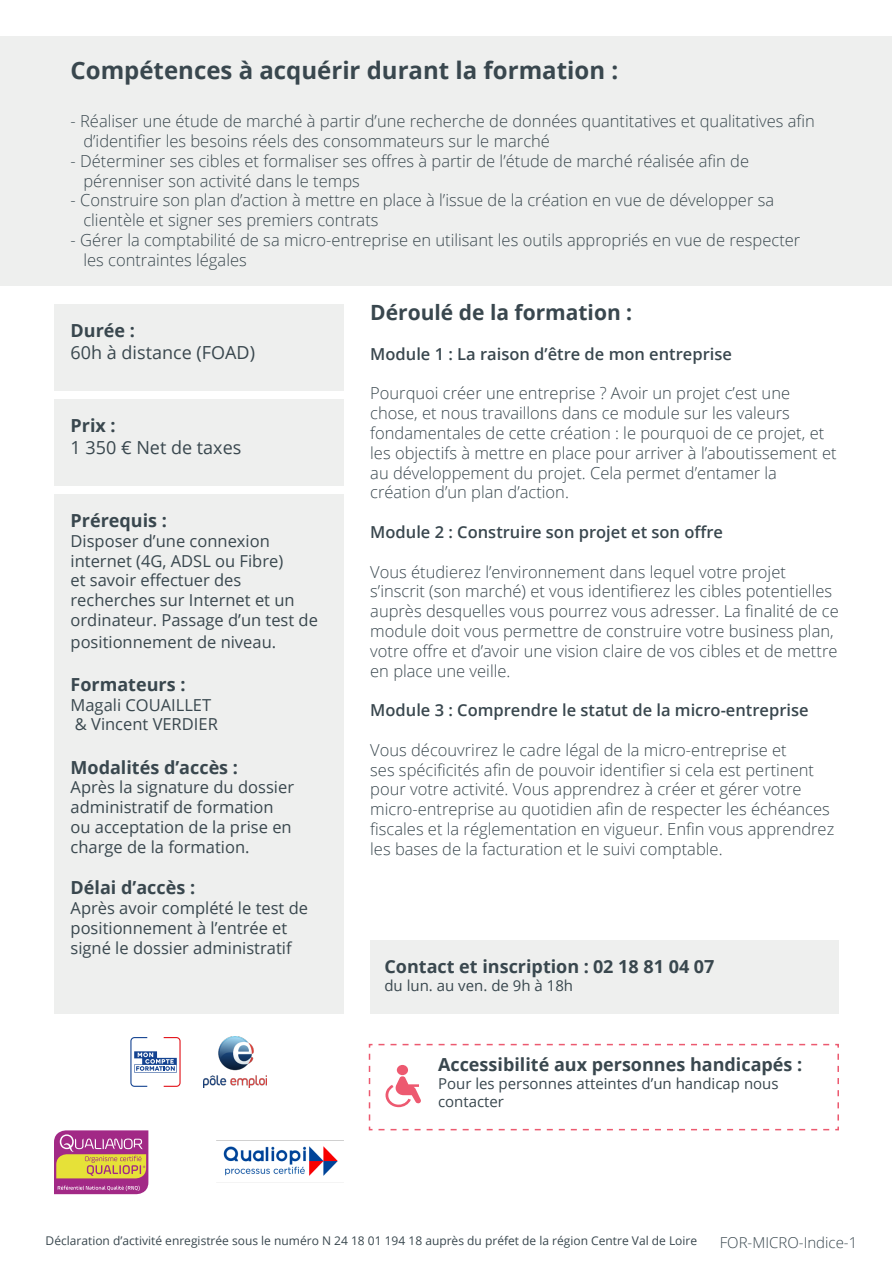
<style>
.page{position:relative;width:893px;height:1263px;background:#fff}
.page>*{position:absolute;margin:0;border:0;box-sizing:border-box;transform-origin:0 0}
.t1{font:700 24px "Open Sans";color:#39474e}
.t2{font:700 21px "Open Sans";color:#39474e}
.t3{font:700 18px "Open Sans";color:#39474e}
.t4{font:18px "Open Sans";color:#39474e}
.t5{font:300 16.5px/19.8px "Open Sans";color:#39474e}
.t6{font:16.5px/19.8px "Open Sans";color:#39474e}
.t7{font:600 16.5px "Open Sans";color:#39474e}
.t8{font:15px/18px "Open Sans";color:#39474e}
.t9{font:300 15px "Open Sans";color:#39474e}
.t10{font:12px "Open Sans";color:#39474e}
.t11{font:3.6px "Courier";color:#a22986}
</style>
<div class="page">
<div style="left:1px;top:37px;width:891px;height:249px;background:#eeefee"></div>
<div style="left:54px;top:304px;width:289px;height:86px;background:#eeefee"></div>
<div style="left:54px;top:399px;width:289px;height:86px;background:#eeefee"></div>
<div style="left:54px;top:494px;width:289px;height:519px;background:#eeefee"></div>
<svg style="left:130px;top:1037px;width:51px;height:50px"></svg>
<img style="left:203px;top:1037px;width:64px;height:50px">
<img style="left:217px;top:1140px;width:126px;height:43px">
<svg style="left:54px;top:1130px;width:94px;height:64px;background:#be7377"></svg>
<svg style="left:368px;top:1043px;width:471px;height:88px"></svg>
<div style="left:397px;top:1065px;width:11px;height:10px;background:#ed5970;border-radius:50%"></div>
<div style="left:370px;top:940px;width:469px;height:73px;background:#eeefee"></div>
<h1 class="t1" style="left:71px;top:53px;width:549px">Compétences à acquérir durant la formation :</h1>
<p class="t5" style="left:83px;top:111px;width:733px;text-indent:-13px">- Réaliser une étude de marché à partir d’une recherche de données quantitatives et qualitatives afin d’identifier les besoins réels des consommateurs sur le marché</p>
<p class="t5" style="left:83px;top:151px;width:667px;text-indent:-13px">- Déterminer ses cibles et formaliser ses offres à partir de l’étude de marché réalisée afin de pérenniser son activité dans le temps</p>
<p class="t5" style="left:83px;top:190px;width:692px;text-indent:-13px">- Construire son plan d’action à mettre en place à l’issue de la création en vue de développer sa clientèle et signer ses premiers contrats</p>
<p class="t5" style="left:83px;top:230px;width:718px;text-indent:-13px">- Gérer la comptabilité de sa micro-entreprise en utilisant les outils appropriés en vue de respecter les contraintes légales</p>
<p class="t3" style="left:71px;top:318px;width:66px">Durée :</p>
<p class="t4" style="left:71px;top:340px;width:186px">60h à distance (FOAD)</p>
<p class="t3" style="left:71px;top:413px;width:47px">Prix :</p>
<p class="t4" style="left:71px;top:435px;width:172px">1 350 € Net de taxes</p>
<p class="t3" style="left:71px;top:508px;width:98px">Prérequis :</p>
<p class="t6" style="left:71px;top:530px;width:249px">Disposer d’une connexion internet (4G, ADSL ou Fibre)<br>et savoir effectuer des recherches sur Internet et un ordinateur. Passage d’un test de</p>
<p class="t6" style="left:71px;top:631px;width:207px">positionnement de niveau.</p>
<p class="t3" style="left:71px;top:671px;width:116px">Formateurs :</p>
<p class="t6" style="left:71px;top:694px;width:149px">Magali COUAILLET &amp; Vincent VERDIER</p>
<p class="t3" style="left:71px;top:754px;width:169px">Modalités d’accès :</p>
<p class="t6" style="left:71px;top:777px;width:225px">Après la signature du dossier administratif de formation ou acceptation de la prise en charge de la formation.</p>
<p class="t3" style="left:71px;top:875px;width:126px">Délai d’accès :</p>
<p class="t6" style="left:71px;top:898px;width:239px">Après avoir complété le test de positionnement à l’entrée et signé le dossier administratif</p>
<p class="t11" style="left:143px;top:1164px;width:4px">®</p>
<p class="t2" style="left:370px;top:298px;width:263px">Déroulé de la formation :</p>
<p class="t7" style="left:370px;top:342px;width:363px">Module 1 : La raison d’être de mon entreprise</p>
<p class="t5" style="left:370px;top:383px;width:468px">Pourquoi créer une entreprise ? Avoir un projet c’est une chose, et nous travaillons dans ce module sur les valeurs fondamentales de cette création : le pourquoi de ce projet, et les objectifs à mettre en place pour arriver à l’aboutissement et au développement du projet. Cela permet d’entamer la création d’un plan d’action.</p>
<p class="t7" style="left:370px;top:521px;width:354px">Module 2 : Construire son projet et son offre</p>
<p class="t5" style="left:370px;top:561px;width:470px">Vous étudierez l’environnement dans lequel votre projet s’inscrit (son marché) et vous identifierez les cibles potentielles auprès desquelles vous pourrez vous adresser. La finalité de ce module doit vous permettre de construire votre business plan, votre offre et d’avoir une vision claire de vos cibles et de mettre en place une veille.</p>
<p class="t7" style="left:370px;top:699px;width:440px">Module 3 : Comprendre le statut de la micro-entreprise</p>
<p class="t5" style="left:370px;top:739px;width:466px">Vous découvrirez le cadre légal de la micro-entreprise et<br>ses spécificités afin de pouvoir identifier si cela est pertinent pour votre activité. Vous apprendrez à créer et gérer votre micro-entreprise au quotidien afin de respecter les échéances fiscales et la réglementation en vigueur. Enfin vous apprendrez les bases de la facturation et le suivi comptable.</p>
<p class="t3" style="left:384px;top:953px;width:332px">Contact et inscription : 02 18 81 04 07</p>
<p class="t8" style="left:384px;top:976px;width:190px">du lun. au ven. de 9h à 18h</p>
<p class="t3" style="left:438px;top:1052px;width:366px">Accessibilité aux personnes handicapés :</p>
<p class="t8" style="left:438px;top:1074px;width:342px">Pour les personnes atteintes d’un handicap nous contacter</p>
<p class="t10" style="left:46px;top:1232px;width:653px">Déclaration d’activité enregistrée sous le numéro N 24 18 01 194 18 auprès du préfet de la région Centre Val de Loire</p>
<p class="t9" style="left:720px;top:1232px;width:139px">FOR-MICRO-Indice-1</p>
</div>
